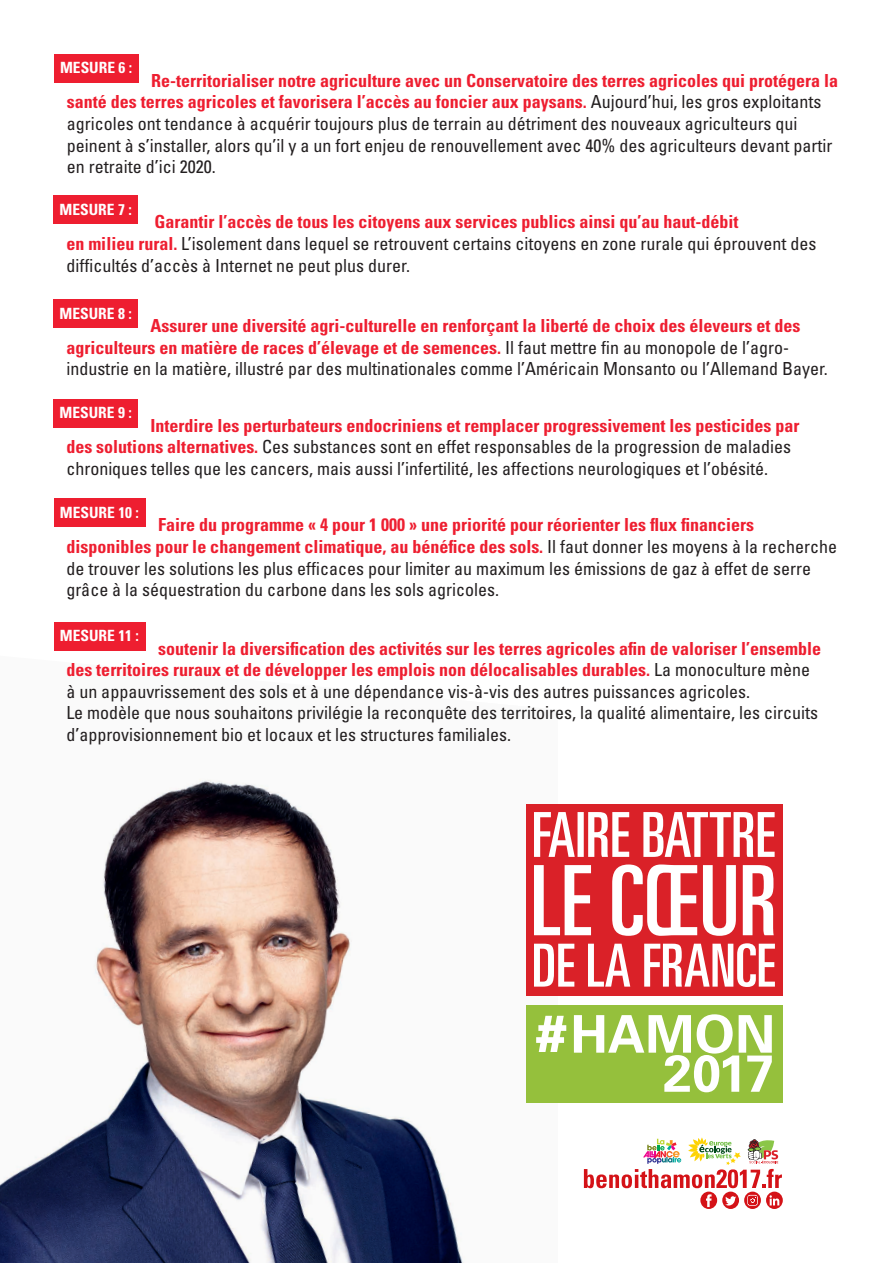
<style>
.page{position:relative;width:893px;height:1263px;background:#fff}
.page>*{position:absolute;margin:0;border:0;box-sizing:border-box;transform-origin:0 0}
.t1{font:condensed 18px/21.6px "Univers LT Std";color:#231f20}
.t2{font:700 condensed 18px/21.6px "Univers LT Std";color:#ee1e30}
.t3{font:700 condensed 15.45px "Univers LT Std";color:#fff}
.s1{font-weight:700;color:#ee1e30}
.s2{font-weight:400;color:#231f20}
</style>
<div class="page">
<img style="left:0;top:779px;width:558px;height:484px">
<div style="left:526px;top:804px;width:257px;height:191px;background:#da2128"></div>
<svg style="left:534px;top:864px;width:240px;height:72px"></svg>
<svg style="left:534px;top:943px;width:241px;height:44px"></svg>
<svg style="left:534px;top:812px;width:241px;height:45px"></svg>
<div style="left:526px;top:1005px;width:257px;height:97px;background:#95c03c"></div>
<svg style="left:536px;top:1016px;width:30px;height:36px"></svg>
<svg style="left:574px;top:1014px;width:198px;height:78px"></svg>
<svg style="left:584px;top:1137px;width:199px;height:72px"></svg>
<div style="left:54px;top:54px;width:84px;height:29px;background:#ee1e30"></div>
<div style="left:54px;top:196px;width:84px;height:28px;background:#ee1e30"></div>
<div style="left:54px;top:299px;width:84px;height:29px;background:#ee1e30"></div>
<div style="left:54px;top:399px;width:84px;height:29px;background:#ee1e30"></div>
<div style="left:54px;top:498px;width:91px;height:29px;background:#ee1e30"></div>
<div style="left:54px;top:622px;width:91px;height:28px;background:#ee1e30"></div>
<p class="t3" style="left:60px;top:58px;width:74px">MESURE 6 :</p>
<p class="t1" style="left:67px;top:69px;width:773px;text-indent:84px"><span class="s1">Re-territorialiser notre agriculture avec un Conservatoire des terres agricoles qui protégera la santé des terres agricoles et favorisera l’accès au foncier aux paysans.</span> Aujourd’hui, les gros exploitants agricoles ont tendance à acquérir toujours plus de terrain au détriment des nouveaux agriculteurs qui peinent à s’installer, alors qu’il y a un fort enjeu de renouvellement avec 40% des agriculteurs devant partir en retraite d’ici 2020.</p>
<p class="t3" style="left:60px;top:200px;width:74px">MESURE 7 :</p>
<p class="t2" style="left:155px;top:211px;width:585px">Garantir l’accès de tous les citoyens aux services publics ainsi qu’au haut-débit</p>
<p class="t1" style="left:66px;top:233px;width:752px"><span class="s1">en milieu rural.</span> L’isolement dans lequel se retrouvent certains citoyens en zone rurale qui éprouvent des difficultés d’accès à Internet ne peut plus durer.</p>
<p class="t3" style="left:60px;top:304px;width:74px">MESURE 8 :</p>
<p class="t2" style="left:66px;top:315px;width:763px;text-indent:84px">Assurer une diversité agri-culturelle en renforçant la liberté de choix des éleveurs et des agriculteurs en matière de races d’élevage et de semences. <span class="s2">Il faut mettre fin au monopole de l’agro&shy;industrie en la matière, illustré par des multinationales comme l’Américain Monsanto ou l’Allemand Bayer.</span></p>
<p class="t3" style="left:60px;top:403px;width:74px">MESURE 9 :</p>
<p class="t1" style="left:66px;top:414px;width:735px;text-indent:84px"><span class="s1">Interdire les perturbateurs endocriniens et remplacer progressivement les pesticides par des solutions alternatives.</span> Ces substances sont en effet responsables de la progression de maladies chroniques telles que les cancers, mais aussi l’infertilité, les affections neurologiques et l’obésité.</p>
<p class="t3" style="left:60px;top:503px;width:81px">MESURE 10 :</p>
<p class="t1" style="left:66px;top:514px;width:772px;text-indent:92px"><span class="s1">Faire du programme « 4 pour 1 000 » une priorité pour réorienter les flux financiers disponibles pour le changement climatique, au bénéfice des sols.</span> Il faut donner les moyens à la recherche de trouver les solutions les plus efficaces pour limiter au maximum les émissions de gaz à effet de serre grâce à la séquestration du carbone dans les sols agricoles.</p>
<p class="t3" style="left:60px;top:626px;width:81px">MESURE 11 :</p>
<p class="t2" style="left:66px;top:637px;width:756px;text-indent:92px">soutenir la diversification des activités sur les terres agricoles afin de valoriser l’ensemble des territoires ruraux et de développer les emplois non délocalisables durables. <span class="s2">La monoculture mène</span></p>
<p class="t1" style="left:66px;top:680px;width:685px">à un appauvrissement des sols et à une dépendance vis-à-vis des autres puissances agricoles.</p>
<p class="t1" style="left:66px;top:702px;width:753px">Le modèle que nous souhaitons privilégie la reconquête des territoires, la qualité alimentaire, les circuits d’approvisionnement bio et locaux et les structures familiales.</p>
</div>
